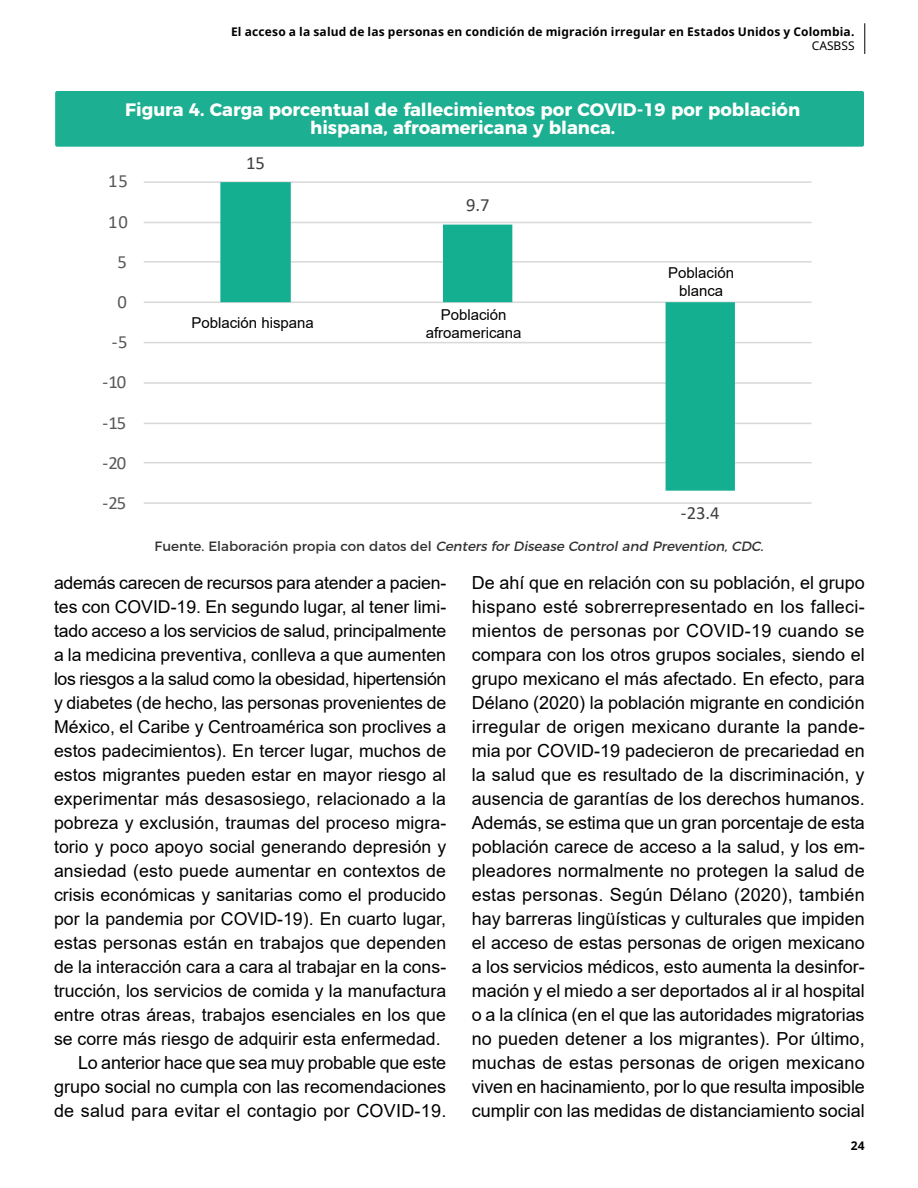
<style>
.page{position:relative;width:918px;height:1188px;background:#fff}
.page>*{position:absolute;margin:0;border:0;box-sizing:border-box;transform-origin:0 0}
.t1{font:18.6px "Calibri";letter-spacing:-.065em;color:#595959}
.t2{font:18.6px "Calibri";color:#404040}
.t3{font:18px/24px "Arial";color:#000;text-align:justify}
.t4{font:700 18px/18px "Montserrat";color:#fff;text-align:center}
.t5{font:17.7px/24px "Arial";color:#000;text-align:justify}
.t6{font:15px/18px "Arial";color:#000;text-align:center}
.t7{font:italic 13.5px "Montserrat";color:#333}
.t8{font:700 12px "Noto Sans";letter-spacing:.015em;color:#000}
.t9{font:12px "Noto Sans";color:#000}
.s1{font-style:normal}
</style>
<div class="page">
<hr style="left:864px;top:24px;width:1px;height:30px;background:#000">
<hr style="left:144px;top:543px;width:668px;height:1px;background:#d9d9d9">
<svg style="left:144px;top:181px;width:668px;height:323px"></svg>
<div style="left:55px;top:91px;width:809px;height:56px;background:#1caf91;border-radius:2px"></div>
<p class="t8" style="left:231px;top:25px;width:625px">El acceso a la salud de las personas en condición de migración irregular en Estados Unidos y Colombia.</p>
<p class="t9" style="left:812px;top:39px;width:44px">CASBSS</p>
<p class="t4" style="left:125px;top:100px;width:677px">Figura 4. Carga porcentual de fallecimientos por COVID-19 por población hispana, afroamericana y blanca.</p>
<p class="t1" style="left:108px;top:168px;width:21px">15</p>
<p class="t1" style="left:108px;top:209px;width:21px">10</p>
<p class="t1" style="left:118px;top:249px;width:11px">5</p>
<p class="t1" style="left:118px;top:289px;width:11px">0</p>
<p class="t1" style="left:112px;top:329px;width:17px">-5</p>
<p class="t1" style="left:102px;top:369px;width:25px">-10</p>
<p class="t1" style="left:102px;top:409px;width:25px">-15</p>
<p class="t1" style="left:102px;top:450px;width:25px">-20</p>
<p class="t1" style="left:102px;top:490px;width:25px">-25</p>
<p class="t2" style="left:246px;top:150px;width:20px">15</p>
<p class="t2" style="left:466px;top:192px;width:25px">9.7</p>
<p class="t6" style="left:191px;top:313px;width:124px">Población hispana</p>
<p class="t6" style="left:426px;top:306px;width:97px">Población afroamericana</p>
<p class="t6" style="left:668px;top:264px;width:67px">Población blanca</p>
<p class="t2" style="left:681px;top:500px;width:40px">-23.4</p>
<p class="t7" style="left:155px;top:536px;width:614px"><span class="s1">F u e n te . E l a b o ra c i ó n p ro p i a co n d a to s d e l</span> CentersforDisease Controland Prevention,CDC.</p>
<p class="t5" style="left:54px;top:571px;width:394px">además carecen de recursos para atender a pacien&shy;tes con COVID-19. En segundo lugar, al tener limi&shy;tado acceso a los servicios de salud, principalmente a la medicina preventiva, conlleva a que aumenten los riesgos a la salud como la obesidad, hipertensión y diabetes (de hecho, las personas provenientes de México, el Caribe y Centroamérica son proclives a estos padecimientos). En tercer lugar, muchos de estos migrantes pueden estar en mayor riesgo al experimentar más desasosiego, relacionado a la pobreza y exclusión, traumas del proceso migra&shy;torio y poco apoyo social generando depresión y ansiedad (esto puede aumentar en contextos de crisis económicas y sanitarias como el producido por la pandemia por COVID-19). En cuarto lugar, estas personas están en trabajos que dependen de la interacción cara a cara al trabajar en la cons&shy;trucción, los servicios de comida y la manufactura entre otras áreas, trabajos esenciales en los que se corre más riesgo de adquirir esta enfermedad.</p>
<p class="t3" style="left:54px;top:1051px;width:394px;text-indent:24px">Lo anterior hace que sea muy probable que este grupo social no cumpla con las recomendaciones de salud para evitar el contagio por COVID-19.</p>
<p class="t3" style="left:472px;top:571px;width:395px">De ahí que en relación con su población, el grupo hispano esté sobrerrepresentado en los falleci&shy;mientos de personas por COVID-19 cuando se compara con los otros grupos sociales, siendo el grupo mexicano el más afectado. En efecto, para Délano (2020) la población migrante en condición irregular de origen mexicano durante la pande&shy;mia por COVID-19 padecieron de precariedad en la salud que es resultado de la discriminación, y ausencia de garantías de los derechos humanos.<br>Además, se estima que un gran porcentaje de esta población carece de acceso a la salud, y los em&shy;pleadores normalmente no protegen la salud de estas personas. Según Délano (2020), también hay barreras lingüísticas y culturales que impiden el acceso de estas personas de origen mexicano a los servicios médicos, esto aumenta la desinfor&shy;mación y el miedo a ser deportados al ir al hospital o a la clínica (en el que las autoridades migratorias no pueden detener a los migrantes). Por último, muchas de estas personas de origen mexicano viven en hacinamiento, por lo que resulta imposible cumplir con las medidas de distanciamiento social</p>
<p class="t8" style="left:851px;top:1139px;width:15px">24</p>
</div>
